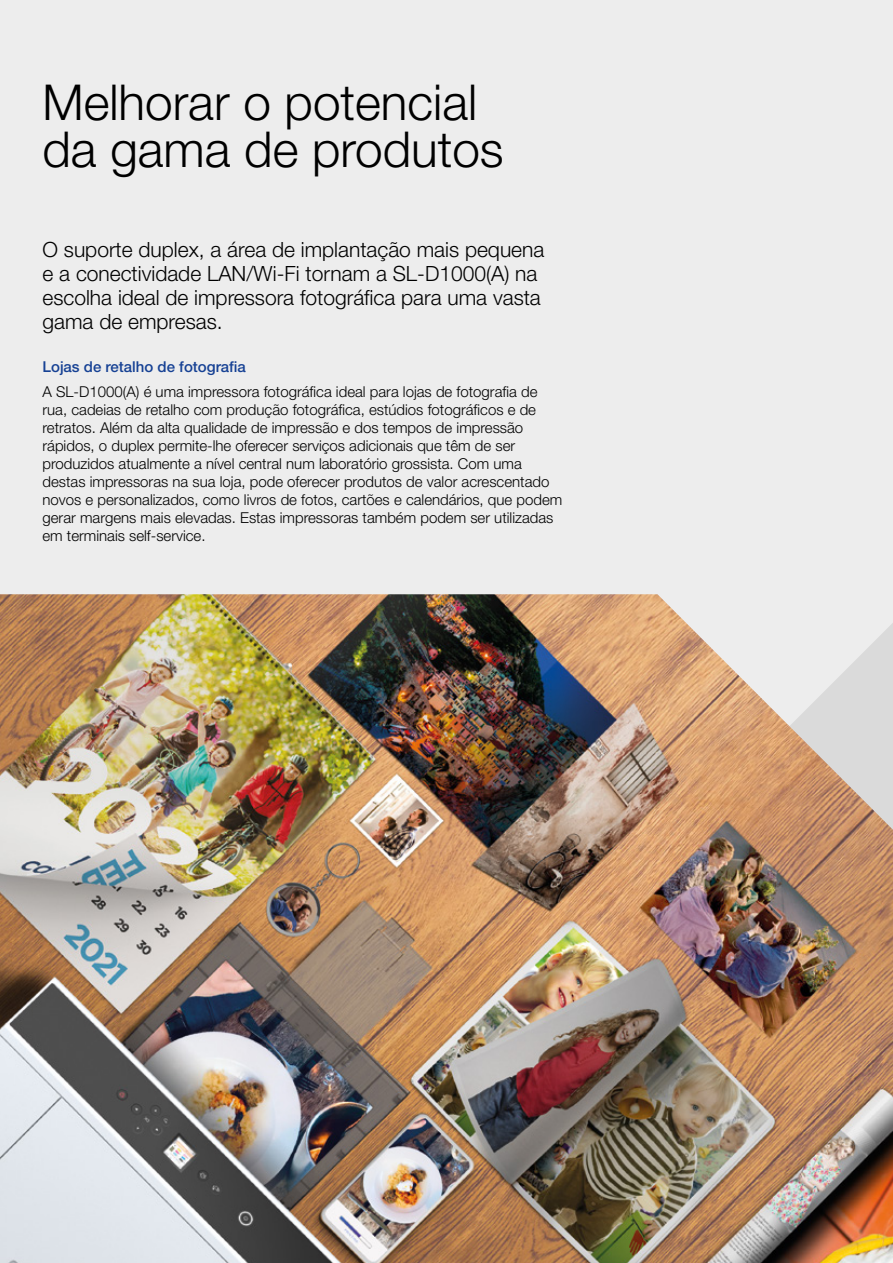
<style>
.page{position:relative;width:893px;height:1263px;background:#ededed}
.page>*{position:absolute;margin:0;border:0;box-sizing:border-box;transform-origin:0 0}
.t1{font:300 49.5px/46.5px "Helvetica Neue LT Pro";color:#000}
.t2{font:300 21px/24px "Helvetica Neue LT Pro";color:#000}
.Brochure_Body_Copy{font:300 15px/18px "Helvetica Neue LT Pro";color:#000}
.Brochure_Small_Sub_H{font:500 15px "Helvetica Neue LT Pro";color:#164194}
</style>
<div class="page">
<img style="left:0;top:594px;width:893px;height:669px">
<p class="t1" style="left:43px;top:78px;width:463px">Melhorar o potencial da gama de produtos</p>
<p class="t2" style="left:43px;top:237px;width:503px">O suporte duplex, a área de implantação mais pequena e a conectividade LAN/Wi-Fi tornam a SL-D1000(A) na escolha ideal de impressora fotográfica para uma vasta gama de empresas.</p>
<p class="Brochure_Small_Sub_H" style="left:43px;top:358px;width:205px">Lojas de retalho de fotografia</p>
<p class="Brochure_Body_Copy" style="left:43px;top:382px;width:521px">A SL-D1000(A) é uma impressora fotográfica ideal para lojas de fotografia de rua, cadeias de retalho com produção fotográfica, estúdios fotográficos e de retratos. Além da alta qualidade de impressão e dos tempos de impressão rápidos, o duplex permite-lhe oferecer serviços adicionais que têm de ser produzidos atualmente a nível central num laboratório grossista. Com uma destas impressoras na sua loja, pode oferecer produtos de valor acrescentado novos e personalizados, como livros de fotos, cartões e calendários, que podem gerar margens mais elevadas. Estas impressoras também podem ser utilizadas em terminais self-service.</p>
</div>
